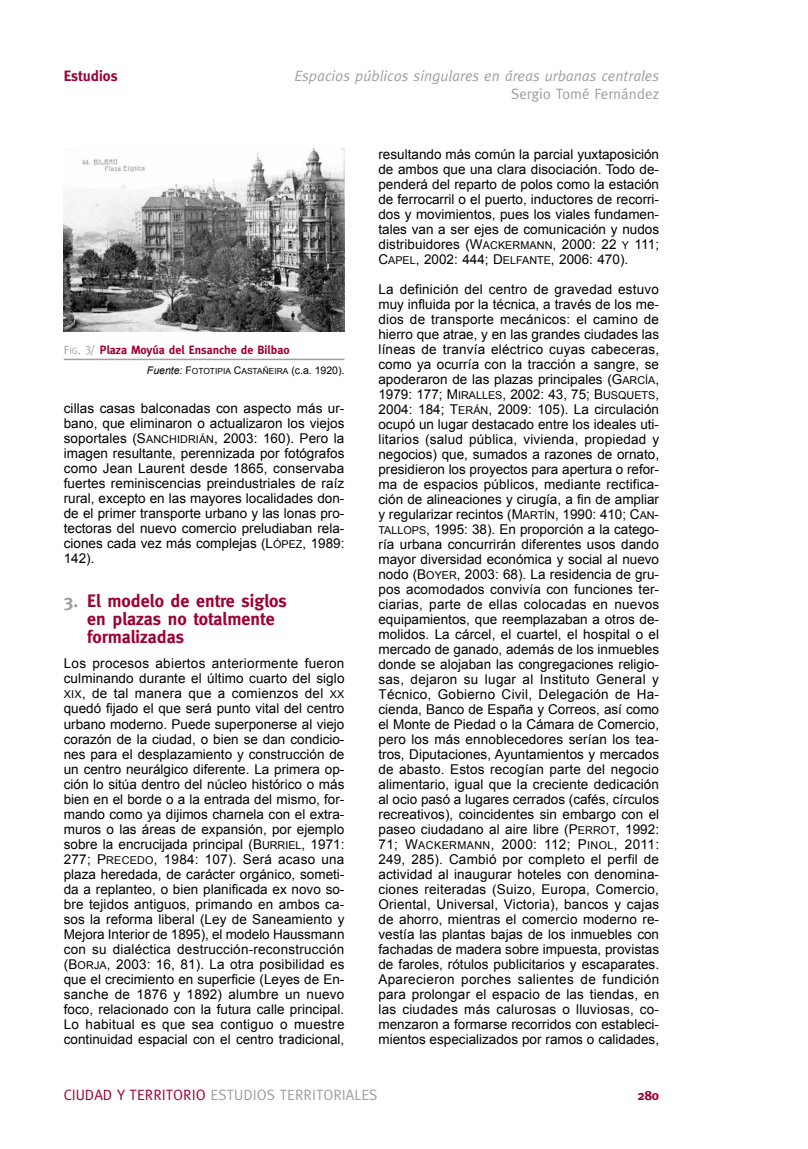
<style>
.page{position:relative;width:808px;height:1149px;background:#fff}
.page>*{position:absolute;margin:0;border:0;box-sizing:border-box;transform-origin:0 0}
.t1{font:700 18px/18px "Meta";color:#9c0233}
.t2{font:15px "Meta";color:#9f9f9f}
.t3{font:italic 15px "Meta";color:#9f9f9f}
.t4{font:700 15px "Meta";color:#9c0233}
.t5{font:13.5px/15px "Arial";color:#000;text-align:justify}
.t6{font:13.5px/15px "Arial MT SC800";letter-spacing:.005em;color:#000}
.t7{font:13.5px "Arial MT SC800";letter-spacing:.03em;color:#000}
.t8{font:700 13.5px "Meta";color:#9c0233}
.t9{font:700 12px "Meta";color:#9c0233}
.t10{font:8.4px "Arial MT SC800";color:#000}
.s1{font-family:"Meta Caps SC800";font-weight:400;color:#9f9f9f}
.s2{font-family:"Meta Caps SC800";font-weight:400;font-size:9.6px;color:#9f9f9f}
.s3{font-family:"Arial";font-style:italic;font-size:10.5px}
.s4{font-size:10.5px}
.s5{font-family:"Arial";font-size:10.5px}
.s6{font-family:"Arial MT SC800"}
.s7{font-family:"Arial MT SC800";font-size:10.8px}
.s8{color:#9f9f9f}
.s9{font-size:10.8px}
.s10{font-family:"Arial"}
.s11{color:#9c0233}
</style>
<div class="page">
<hr style="left:64px;top:358px;width:280px;height:2px;background:#9f9f9f">
<img style="left:64px;top:149px;width:281px;height:182px">
<p class="t4" style="left:64px;top:67px;width:55px">Estudios</p>
<p class="t3" style="left:294px;top:67px;width:366px">Espacios públicos singulares en áreas urbanas centrales</p>
<p class="t2" style="left:511px;top:85px;width:149px">Sergio Tomé Fernández</p>
<p class="t9" style="left:64px;top:343px;width:227px"><span class="s1">F</span><span class="s2">ig</span><span class="s1">. 3/</span> Plaza Moyúa del Ensanche de Bilbao</p>
<p class="t10" style="left:147px;top:367px;width:199px"><span class="s3">Fuente:</span> <span class="s4">F</span>OTOTIPIA <span class="s4">C</span>ASTAÑEIRA <span class="s5">(c.a. 1920)</span><span class="s4">.</span></p>
<p class="t5" style="left:64px;top:401px;width:282px">cillas casas balconadas con aspecto más ur&shy;bano, que eliminaron o actualizaron los viejos soportales <span class="s6">(S</span><span class="s7">ANCHIDRIÁN</span><span class="s6">, 2003: 160).</span> Pero la imagen resultante, perennizada por fotógrafos como Jean Laurent desde 1865, conservaba fuertes reminiscencias preindustriales de raíz rural, excepto en las mayores localidades don&shy;de el primer transporte urbano y las lonas pro&shy;tectoras del nuevo comercio preludiaban rela&shy;ciones cada vez más complejas <span class="s6">(L</span><span class="s7">ÓPEZ</span><span class="s6">, 1989:</span></p>
<p class="t6" style="left:64px;top:551px;width:32px">142).</p>
<h1 class="t1" style="left:87px;top:591px;width:201px;text-indent:-23px"><span class="s8">3.</span> El modelo de entre siglos en plazas no totalmente formalizadas</h1>
<p class="t5" style="left:64px;top:656px;width:282px">Los procesos abiertos anteriormente fueron culminando durante el último cuarto del siglo <span class="s7">XIX</span>, de tal manera que a comienzos del <span class="s7">XX </span>quedó fijado el que será punto vital del centro urbano moderno. Puede superponerse al viejo corazón de la ciudad, o bien se dan condicio&shy;nes para el desplazamiento y construcción de un centro neurálgico diferente. La primera op&shy;ción lo sitúa dentro del núcleo histórico o más bien en el borde o a la entrada del mismo, for&shy;mando como ya dijimos charnela con el extra&shy;muros o las áreas de expansión, por ejemplo sobre la encrucijada principal <span class="s6">(B</span><span class="s7">URRIEL</span><span class="s6">, 1971:</span></p>
<p class="t6" style="left:64px;top:851px;width:282px">277; P<span class="s9">RECEDO</span>, 1984: 107). <span class="s10">Será acaso una</span></p>
<p class="t5" style="left:64px;top:866px;width:282px">plaza heredada, de carácter orgánico, someti&shy;da a replanteo, o bien planificada ex novo so&shy;bre tejidos antiguos, primando en ambos ca&shy;sos la reforma liberal (Ley de Saneamiento y Mejora Interior de 1895), el modelo Haussmann con su dialéctica destrucción-reconstrucción <span class="s6">(B</span><span class="s7">ORJA</span><span class="s6">, 2003: 16, 81).</span> La otra posibilidad es que el crecimiento en superficie (Leyes de En&shy;sanche de 1876 y 1892) alumbre un nuevo foco, relacionado con la futura calle principal.<br>Lo habitual es que sea contiguo o muestre continuidad espacial con el centro tradicional,</p>
<p class="t5" style="left:378px;top:146px;width:282px">resultando más común la parcial yuxtaposición de ambos que una clara disociación. Todo de&shy;penderá del reparto de polos como la estación de ferrocarril o el puerto, inductores de recorri&shy;dos y movimientos, pues los viales fundamen&shy;tales van a ser ejes de comunicación y nudos distribuidores <span class="s6">(W</span><span class="s7">ACKERMANN</span><span class="s6">, 2000: 22</span> <span class="s7">Y</span> <span class="s6">111;</span></p>
<p class="t6" style="left:378px;top:251px;width:251px">C<span class="s9">APEL</span>, 2002: 444; D<span class="s9">ELFANTE</span>, 2006: 470).</p>
<p class="t5" style="left:378px;top:281px;width:282px">La definición del centro de gravedad estuvo muy influida por la técnica, a través de los me&shy;dios de transporte mecánicos: el camino de hierro que atrae, y en las grandes ciudades las líneas de tranvía eléctrico cuyas cabeceras, como ya ocurría con la tracción a sangre, se apoderaron de las plazas principales <span class="s6">(G</span><span class="s7">ARCÍA</span><span class="s6">,</span></p>
<p class="t6" style="left:378px;top:386px;width:282px">1979: 177; M<span class="s9">IRALLES</span>, 2002: 43, 75; B<span class="s9">USQUETS</span>,<br>2004: 184; T<span class="s9">ERÁN</span>, 2009: 105). <span class="s10">La circulación</span></p>
<p class="t5" style="left:378px;top:416px;width:282px">ocupó un lugar destacado entre los ideales uti&shy;litarios (salud pública, vivienda, propiedad y negocios) que, sumados a razones de ornato, presidieron los proyectos para apertura o refor&shy;ma de espacios públicos, mediante rectifica&shy;ción de alineaciones y cirugía, a fin de ampliar y regularizar recintos <span class="s6">(M</span><span class="s7">ARTÍN</span><span class="s6">, 1990: 410; C</span><span class="s7">AN</span><span class="s6">-</span><span class="s7">TALLOPS</span><span class="s6">, 1995: 38)</span>. En proporción a la catego&shy;ría urbana concurrirán diferentes usos dando mayor diversidad económica y social al nuevo nodo <span class="s6">(B</span><span class="s7">OYER</span><span class="s6">, 2003: 68).</span> La residencia de gru&shy;pos acomodados convivía con funciones ter&shy;ciarias, parte de ellas colocadas en nuevos equipamientos, que reemplazaban a otros de&shy;molidos. La cárcel, el cuartel, el hospital o el mercado de ganado, además de los inmuebles donde se alojaban las congregaciones religio&shy;sas, dejaron su lugar al Instituto General y Técnico, Gobierno Civil, Delegación de Ha&shy;cienda, Banco de España y Correos, así como el Monte de Piedad o la Cámara de Comercio, pero los más ennoblecedores serían los tea&shy;tros, Diputaciones, Ayuntamientos y mercados de abasto. Estos recogían parte del negocio alimentario, igual que la creciente dedicación al ocio pasó a lugares cerrados (cafés, círculos recreativos), coincidentes sin embargo con el paseo ciudadano al aire libre <span class="s6">(P</span><span class="s7">ERROT</span><span class="s6">, 1992:</span></p>
<p class="t7" style="left:378px;top:836px;width:282px">71; W<span class="s9">ACKERMANN</span>, 2000: 112; P<span class="s9">INOL</span>, 2011:</p>
<p class="t5" style="left:378px;top:851px;width:282px"><span class="s6">249, 285).</span> Cambió por completo el perfil de actividad al inaugurar hoteles con denomina&shy;ciones reiteradas (Suizo, Europa, Comercio, Oriental, Universal, Victoria), bancos y cajas de ahorro, mientras el comercio moderno re&shy;vestía las plantas bajas de los inmuebles con fachadas de madera sobre impuesta, provistas de faroles, rótulos publicitarios y escaparates.<br>Aparecieron porches salientes de fundición para prolongar el espacio de las tiendas, en las ciudades más calurosas o lluviosas, co&shy;menzaron a formarse recorridos con estableci&shy;mientos especializados por ramos o calidades,</p>
<p class="t2" style="left:64px;top:1085px;width:315px"><span class="s11">CIUDAD Y TERRITORIO</span> ESTUDIOS TERRITORIALES</p>
<p class="t8" style="left:637px;top:1086px;width:23px">280</p>
</div>
